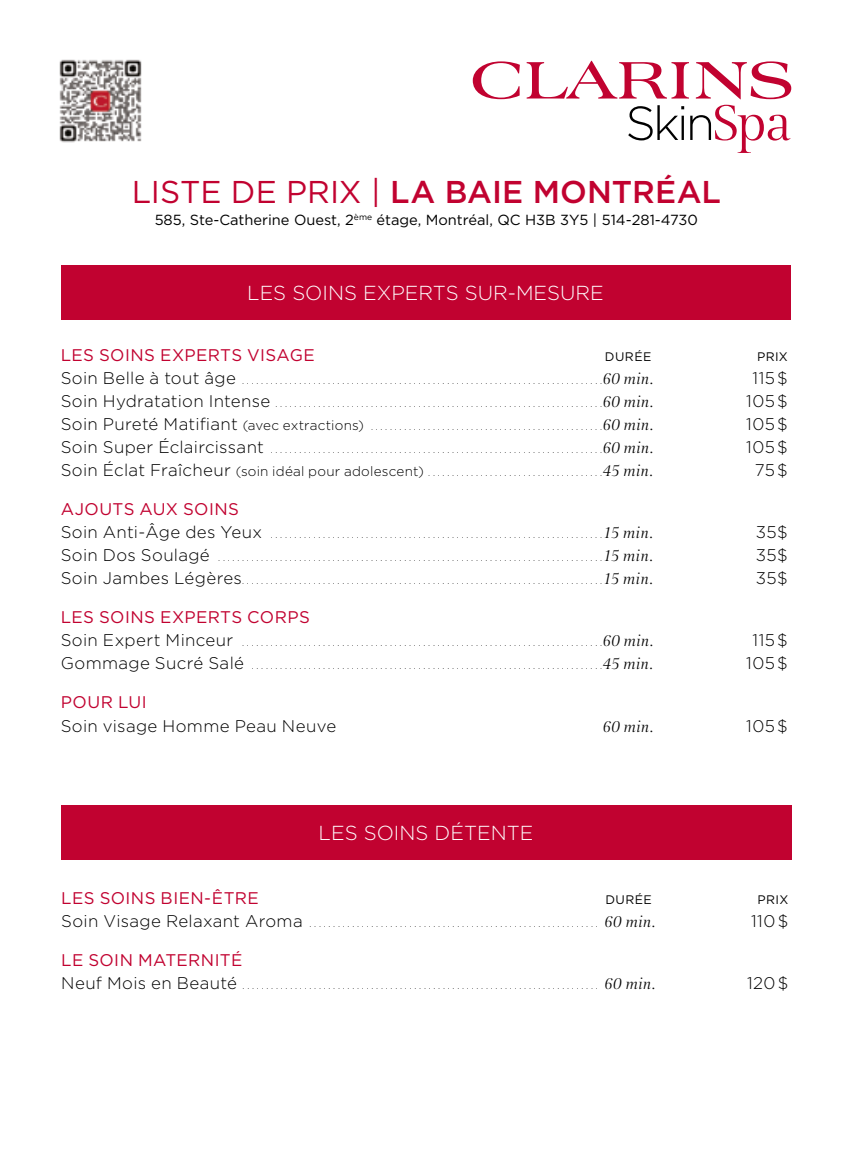
<style>
.page{position:relative;width:851px;height:1175px;background:#fff}
.page>*{position:absolute;margin:0;border:0;box-sizing:border-box;transform-origin:0 0}
.t1{font:500 31.5px "Gotham";letter-spacing:.005em;color:#c10230}
.t2{font:300 20.25px "Gotham";color:#fff}
.t3{font:16.88px "Gotham";letter-spacing:.02em;color:#c10230}
.t4{font:300 16.88px "Gotham";letter-spacing:.025em;color:#000}
.t5{font:italic 16.88px "Clarins";color:#000}
.t6{font:14.62px "Gotham";color:#000}
.t7{font:12.38px "Gotham";letter-spacing:.035em;color:#000}
.t8{font:300 9px "Gotham";color:#000}
.s1{font-weight:400}
.s2{font-size:16.88px}
.s3{font-family:"Clarins";font-weight:400;font-style:italic;font-size:16.88px}
.s4{font-size:13.5px}
</style>
<div class="page">
<div style="left:61px;top:265px;width:729px;height:55px;background:#c10230"></div>
<svg style="left:628px;top:105px;width:56px;height:35px"></svg>
<hr style="left:681px;top:116px;width:3px;height:24px;background:#000">
<svg style="left:690px;top:105px;width:100px;height:48px"></svg>
<svg style="left:473px;top:61px;width:47px;height:38px"></svg>
<svg style="left:695px;top:61px;width:96px;height:38px"></svg>
<svg style="left:526px;top:61px;width:163px;height:38px"></svg>
<div style="left:61px;top:805px;width:730px;height:55px;background:#c10230"></div>
<img style="left:59px;top:59px;width:83px;height:84px">
<h1 class="t1" style="left:132px;top:171px;width:590px"><span class="s1">LISTE DE PRIX |</span> LA BAIE MONTRÉAL</h1>
<h3 class="t6" style="left:155px;top:211px;width:545px">585, Ste-Catherine Ouest, 2<sup>ème</sup> étage, Montréal, QC H3B 3Y5 | 514-281-4730</h3>
<h2 class="t2" style="left:247px;top:280px;width:358px">LES SOINS EXPERTS SUR-MESURE</h2>
<h3 class="t3" style="left:61px;top:345px;width:255px">LES SOINS EXPERTS VISAGE</h3>
<h3 class="t7" style="left:605px;top:349px;width:48px">DURÉE</h3>
<h3 class="t7" style="left:757px;top:349px;width:32px">PRIX</h3>
<p class="t8" style="left:61px;top:375px;width:594px"><span class="s2">Soin Belle à tout âge</span> . . . . . . . . . . . . . . . . . . . . . . . . . . . . . . . . . . . . . . . . . . . . . . . . . . . . . . . . . . . . . . . . . . . . . . . . . . . <span class="s3">60 min.</span></p>
<h3 class="t4" style="left:752px;top:368px;width:37px">115 $</h3>
<p class="t8" style="left:61px;top:398px;width:594px"><span class="s2">Soin Hydratation Intense</span> . . . . . . . . . . . . . . . . . . . . . . . . . . . . . . . . . . . . . . . . . . . . . . . . . . . . . . . . . . . . . . . . . . . . <span class="s3">60 min.</span></p>
<h3 class="t4" style="left:746px;top:391px;width:43px">105 $</h3>
<p class="t8" style="left:61px;top:421px;width:594px"><span class="s2">Soin Pureté Matifiant</span> <span class="s4">(avec extractions)</span> . . . . . . . . . . . . . . . . . . . . . . . . . . . . . . . . . . . . . . . . . . . . . . . . <span class="s3">60 min.</span></p>
<h3 class="t4" style="left:746px;top:413px;width:43px">105 $</h3>
<p class="t8" style="left:61px;top:444px;width:594px"><span class="s2">Soin Super Éclaircissant</span> . . . . . . . . . . . . . . . . . . . . . . . . . . . . . . . . . . . . . . . . . . . . . . . . . . . . . . . . . . . . . . . . . . . . . <span class="s3">60 min.</span></p>
<h3 class="t4" style="left:746px;top:436px;width:43px">105 $</h3>
<p class="t8" style="left:61px;top:467px;width:594px"><span class="s2">Soin Éclat Fraîcheur</span> <span class="s4">(soin idéal pour adolescent)</span> . . . . . . . . . . . . . . . . . . . . . . . . . . . . . . . . . . . . <span class="s3">45 min.</span></p>
<h3 class="t4" style="left:754px;top:459px;width:35px">75 $</h3>
<h3 class="t3" style="left:61px;top:498px;width:180px">AJOUTS AUX SOINS</h3>
<p class="t8" style="left:61px;top:529px;width:594px"><span class="s2">Soin Anti-Âge des Yeux</span> . . . . . . . . . . . . . . . . . . . . . . . . . . . . . . . . . . . . . . . . . . . . . . . . . . . . . . . . . . . . . . . . . . . . . <span class="s3">15 min.</span></p>
<h3 class="t4" style="left:755px;top:521px;width:34px">35$</h3>
<p class="t8" style="left:61px;top:552px;width:594px"><span class="s2">Soin Dos Soulagé</span> . . . . . . . . . . . . . . . . . . . . . . . . . . . . . . . . . . . . . . . . . . . . . . . . . . . . . . . . . . . . . . . . . . . . . . . . . . . . . . . . <span class="s3">15 min.</span></p>
<h3 class="t4" style="left:755px;top:544px;width:34px">35$</h3>
<p class="t8" style="left:61px;top:575px;width:594px"><span class="s2">Soin Jambes Légères</span> . . . . . . . . . . . . . . . . . . . . . . . . . . . . . . . . . . . . . . . . . . . . . . . . . . . . . . . . . . . . . . . . . . . . . . . . . . . <span class="s3">15 min.</span></p>
<h3 class="t4" style="left:755px;top:567px;width:34px">35$</h3>
<h3 class="t3" style="left:61px;top:606px;width:251px">LES SOINS EXPERTS CORPS</h3>
<p class="t8" style="left:61px;top:637px;width:594px"><span class="s2">Soin Expert Minceur</span> . . . . . . . . . . . . . . . . . . . . . . . . . . . . . . . . . . . . . . . . . . . . . . . . . . . . . . . . . . . . . . . . . . . . . . . . . . . <span class="s3">60 min.</span></p>
<h3 class="t4" style="left:752px;top:629px;width:37px">115 $</h3>
<p class="t8" style="left:61px;top:660px;width:594px"><span class="s2">Gommage Sucré Salé</span> . . . . . . . . . . . . . . . . . . . . . . . . . . . . . . . . . . . . . . . . . . . . . . . . . . . . . . . . . . . . . . . . . . . . . . . . . <span class="s3">45 min.</span></p>
<h3 class="t4" style="left:746px;top:652px;width:43px">105 $</h3>
<h3 class="t3" style="left:61px;top:691px;width:87px">POUR LUI</h3>
<h3 class="t4" style="left:61px;top:715px;width:277px">Soin visage Homme Peau Neuve</h3>
<h3 class="t5" style="left:602px;top:714px;width:53px">60 min.</h3>
<h3 class="t4" style="left:746px;top:715px;width:43px">105 $</h3>
<h2 class="t2" style="left:318px;top:820px;width:216px">LES SOINS DÉTENTE</h2>
<h3 class="t3" style="left:61px;top:887px;width:199px">LES SOINS BIEN-ÊTRE</h3>
<h3 class="t7" style="left:605px;top:891px;width:48px">DURÉE</h3>
<h3 class="t7" style="left:757px;top:891px;width:32px">PRIX</h3>
<p class="t8" style="left:61px;top:918px;width:596px"><span class="s2">Soin Visage Relaxant Aroma</span> . . . . . . . . . . . . . . . . . . . . . . . . . . . . . . . . . . . . . . . . . . . . . . . . . . . . . . . . . . . . . <span class="s3">60 min.</span></p>
<h3 class="t4" style="left:751px;top:910px;width:39px">110 $</h3>
<h3 class="t3" style="left:61px;top:949px;width:183px">LE SOIN MATERNITÉ</h3>
<p class="t8" style="left:61px;top:980px;width:596px"><span class="s2">Neuf Mois en Beauté</span> . . . . . . . . . . . . . . . . . . . . . . . . . . . . . . . . . . . . . . . . . . . . . . . . . . . . . . . . . . . . . . . . . . . . . . . . . . . <span class="s3">60 min.</span></p>
<h3 class="t4" style="left:747px;top:972px;width:43px">120 $</h3>
</div>
